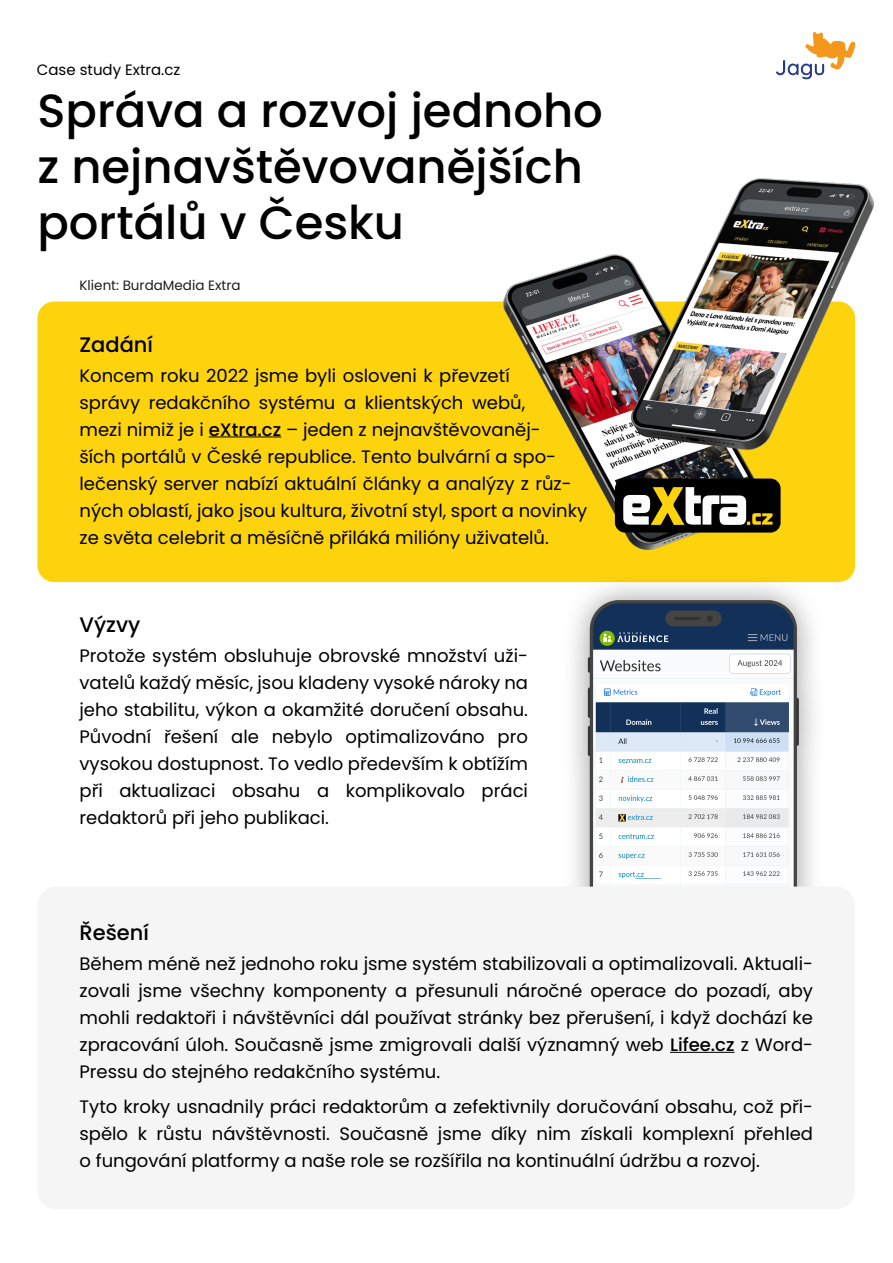
<style>
.page{position:relative;width:893px;height:1263px;background:#fff}
.page>*{position:absolute;margin:0;border:0;box-sizing:border-box;transform-origin:0 0}
.t1{font:500 46.5px/55.8px "Poppins";color:#000}
.t2{font:500 21px "Poppins";color:#000}
.t3{font:18px/27px "Poppins";color:#000;text-align:justify}
.t4{font:15px "Poppins";color:#000}
.t5{font:13.5px "Poppins";color:#1d1d1b}
.s1{font-weight:500}
</style>
<div class="page">
<div style="left:38px;top:302px;width:817px;height:280px;background:#fdd30e;border-radius:17px"></div>
<img style="left:503px;top:178px;width:370px;height:372px">
<hr style="left:209px;top:436px;width:72px;height:1px;background:#000">
<div style="left:615px;top:479px;width:166px;height:54px;background:#000;border-radius:10px"></div>
<svg style="left:623px;top:487px;width:150px;height:38px"></svg>
<img style="left:561px;top:582px;width:264px;height:305px">
<div style="left:38px;top:887px;width:817px;height:322px;background:#f5f5f5;border-radius:19px"></div>
<hr style="left:670px;top:1052px;width:64px;height:1px;background:#000">
<svg style="left:776px;top:32px;width:80px;height:47px"></svg>
<p class="t4" style="left:37px;top:61px;width:145px">Case study Extra.cz</p>
<h1 class="t1" style="left:37px;top:83px;width:567px">Správa a rozvoj jednoho z nejnavštěvovanějších portálů v Česku</h1>
<p class="t5" style="left:80px;top:278px;width:162px">Klient: BurdaMedia Extra</p>
<p class="t2" style="left:80px;top:332px;width:75px">Zadání</p>
<p class="t3" style="left:80px;top:362px;width:509px;text-align:left">Koncem roku 2022 jsme byli osloveni k převzetí<br>správy redakčního systému a klientských webů,<br>mezi nimiž je i <span class="s1">eXtra.cz</span> – jeden z nejnavštěvovaněj-<br>ších portálů v České republice. Tento bulvární a spo&shy;lečenský server nabízí aktuální články a analýzy z růz&shy;ných oblastí, jako jsou kultura, životní styl, sport a novinky ze světa celebrit a měsíčně přiláká milióny uživatelů.</p>
<p class="t2" style="left:80px;top:613px;width:63px">Výzvy</p>
<p class="t3" style="left:80px;top:642px;width:450px">Protože systém obsluhuje obrovské množství uži&shy;vatelů každý měsíc, jsou kladeny vysoké nároky na jeho stabilitu, výkon a okamžité doručení obsahu.<br>Původní řešení ale nebylo optimalizováno pro vysokou dostupnost. To vedlo především k obtížím při aktualizaci obsahu a komplikovalo práci redaktorů při jeho publikaci.</p>
<p class="t2" style="left:80px;top:920px;width:71px">Řešení</p>
<p class="t3" style="left:80px;top:950px;width:735px">Během méně než jednoho roku jsme systém stabilizovali a optimalizovali. Aktuali&shy;zovali jsme všechny komponenty a přesunuli náročné operace do pozadí, aby mohli redaktoři i návštěvníci dál používat stránky bez přerušení, i když dochází ke zpracování úloh. Současně jsme zmigrovali další významný web <span class="s1">Lifee.cz</span> z Word-Pressu do stejného redakčního systému.</p>
<p class="t3" style="left:80px;top:1093px;width:735px">Tyto kroky usnadnily práci redaktorům a zefektivnily doručování obsahu, což při&shy;spělo k růstu návštěvnosti. Současně jsme díky nim získali komplexní přehled o fungování platformy a naše role se rozšířila na kontinuální údržbu a rozvoj.</p>
</div>
